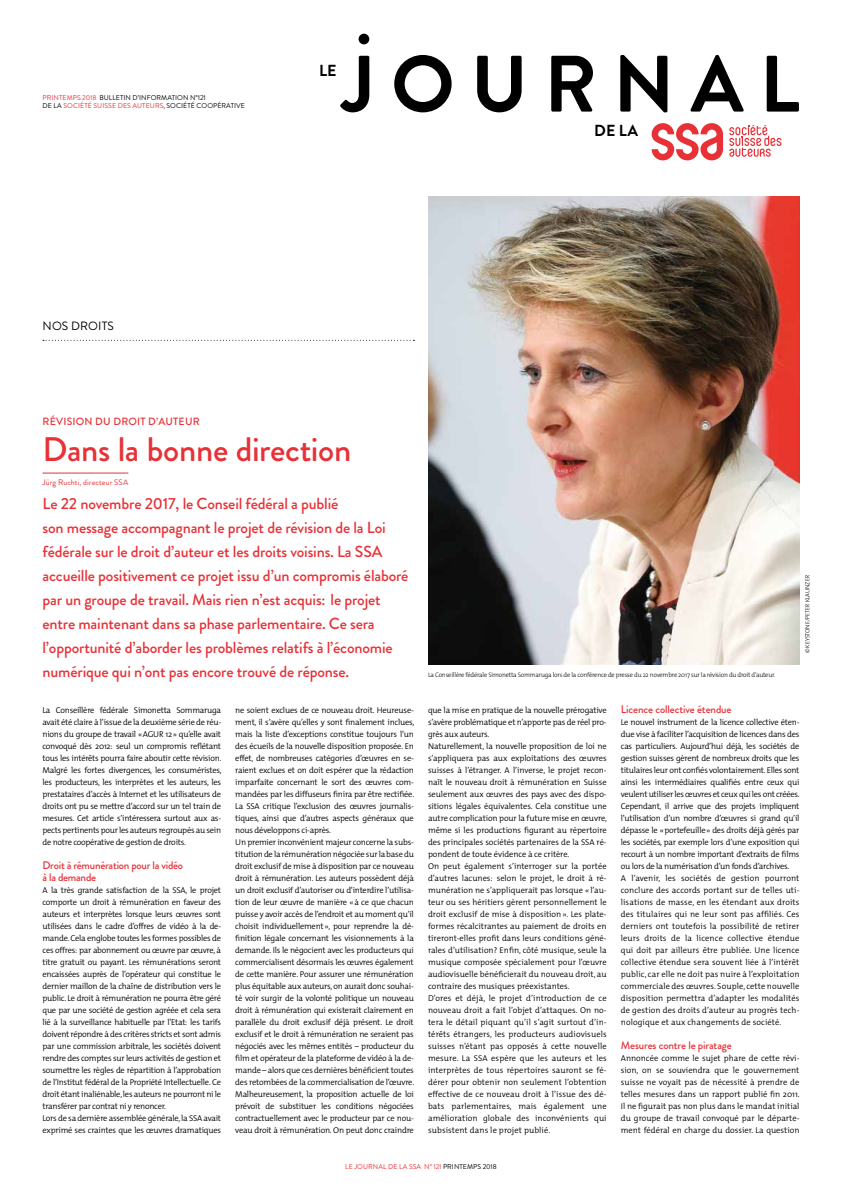
<style>
.page{position:relative;width:842px;height:1191px;background:#fff}
.page>*{position:absolute;margin:0;border:0;box-sizing:border-box;transform-origin:0 0}
.t1{font:500 34px "Brandon Grotesque";letter-spacing:-.01em;color:#e73137}
.t2{font:500 16px/24px "Brandon Grotesque";letter-spacing:-.01em;color:#e73137}
.t3{font:700 16px "Brandon Grotesque";color:#000}
.t4{font:12px "Brandon Grotesque";letter-spacing:.01em;color:#000}
.t5{font:500 11px/12px "Brandon Grotesque";letter-spacing:-.01em;color:#e73137}
.t6{font:500 10.5px "Brandon Grotesque";letter-spacing:.02em;color:#e73137}
.t7{font:300 8.5px/12px "The Mix";letter-spacing:-.025em;color:#000}
.t8{font:300 8.5px/12px "The Mix";color:#000}
.t9{font:8px "Brandon Grotesque";letter-spacing:.01em;color:#e73137}
.t10{font:7px/8px "Brandon Grotesque";letter-spacing:.01em;color:#000}
.t11{font:7px "Brandon Grotesque";letter-spacing:.01em;color:#e73137}
.t12{font:300 6.5px "The Mix";letter-spacing:-.03em;color:#000}
.t13{font:300 6px "The Mix";letter-spacing:-.01em;color:#000}
.s1{color:#e73137}
.s2{color:#000}
</style>
<div class="page">
<hr style="left:43px;top:473px;width:85px;height:1px;background:#e73137">
<svg style="left:729px;top:125px;width:52px;height:32px"></svg>
<svg style="left:652px;top:123px;width:71px;height:37px"></svg>
<svg style="left:340px;top:56px;width:29px;height:56px"></svg>
<svg style="left:394px;top:55px;width:58px;height:57px"></svg>
<svg style="left:477px;top:56px;width:45px;height:56px"></svg>
<svg style="left:551px;top:56px;width:42px;height:56px"></svg>
<svg style="left:620px;top:55px;width:47px;height:57px"></svg>
<svg style="left:690px;top:55px;width:54px;height:57px"></svg>
<svg style="left:767px;top:56px;width:32px;height:56px"></svg>
<div style="left:359px;top:34px;width:10px;height:10px;background:#000;border-radius:50%"></div>
<svg style="left:43px;top:340px;width:371px;height:1px"></svg>
<img style="left:428px;top:196px;width:371px;height:468px">
<p class="t10" style="left:43px;top:94px;width:204px"><span class="s1">PRINTEMPS 2018</span> BULLETIN D’INFORMATION N°121<br>DE LA <span class="s1">SOCIÉTÉ SUISSE DES AUTEURS</span>, SOCIÉTÉ COOPÉRATIVE</p>
<h2 class="t3" style="left:319px;top:60px;width:19px">LE</h2>
<h2 class="t3" style="left:594px;top:120px;width:45px">DE LA</h2>
<h3 class="t4" style="left:43px;top:318px;width:73px">NOS DROITS</h3>
<p class="t6" style="left:43px;top:413px;width:159px">RÉVISION DU DROIT D’AUTEUR</p>
<h1 class="t1" style="left:43px;top:425px;width:310px">Dans la bonne direction</h1>
<p class="t9" style="left:43px;top:476px;width:87px">Jürg Ruchti, directeur SSA</p>
<p class="t2" style="left:43px;top:491px;width:367px">Le 22 novembre 2017, le Conseil fédéral a publié<br>son message accompagnant le projet de révision de la Loi fédérale sur le droit d’auteur et les droits voisins. La SSA accueille positivement ce projet issu d’un compromis élaboré par un groupe de travail. Mais rien n’est acquis: le projet entre maintenant dans sa phase parlementaire. Ce sera l’opportunité d’aborder les problèmes relatifs à l’économie numérique qui n’ont pas encore trouvé de réponse.</p>
<p class="t7" style="left:43px;top:704px;width:180px;text-align:justify">La Conseillère fédérale Simonetta Sommaruga avait été claire à l’issue de la deuxième série de réu&shy;nions du groupe de travail «AGUR 12» qu’elle avait convoqué dès 2012: seul un compromis reflétant tous les intérêts pourra faire aboutir cette révision.<br>Malgré les fortes divergences, les consuméristes, les producteurs, les interprètes et les auteurs, les prestataires d’accès à Internet et les utilisateurs de droits ont pu se mettre d’accord sur un tel train de mesures. Cet article s’intéressera surtout aux as&shy;pects pertinents pour les auteurs regroupés au sein de notre coopérative de gestion de droits.</p>
<p class="t5" style="left:43px;top:859px;width:142px">Droit à rémunération pour la vidéo à la demande</p>
<p class="t7" style="left:43px;top:884px;width:180px">A la très grande satisfaction de la SSA, le projet comporte un droit à rémunération en faveur des auteurs et interprètes lorsque leurs œuvres sont utilisées dans le cadre d’offres de vidéo à la de&shy;mande. Cela englobe toutes les formes possibles de ces offres: par abonnement ou œuvre par œuvre, à titre gratuit ou payant. Les rémunérations seront encaissées auprès de l’opérateur qui constitue le dernier maillon de la chaîne de distribution vers le public. Le droit à rémunération ne pourra être géré que par une société de gestion agréée et cela sera lié à la surveillance habituelle par l’Etat: les tarifs doivent répondre à des critères stricts et sont admis par une commission arbitrale, les sociétés doivent rendre des comptes sur leurs activités de gestion et soumettre les règles de répartition à l’approbation de l’Institut fédéral de la Propriété Intellectuelle. Ce droit étant inaliénable, les auteurs ne pourront ni le transférer par contrat ni y renoncer.<br>Lors de sa dernière assemblée générale, la SSA avait exprimé ses craintes que les œuvres dramatiques</p>
<p class="t7" style="left:235px;top:704px;width:180px">ne soient exclues de ce nouveau droit. Heureuse&shy;ment, il s’avère qu’elles y sont finalement inclues, mais la liste d’exceptions constitue toujours l’un des écueils de la nouvelle disposition proposée. En effet, de nombreuses catégories d’œuvres en se&shy;raient exclues et on doit espérer que la rédaction imparfaite concernant le sort des œuvres com&shy;mandées par les diffuseurs finira par être rectifiée.<br>La SSA critique l’exclusion des œuvres journalis&shy;tiques, ainsi que d’autres aspects généraux que nous développons ci-après.<br>Un premier inconvénient majeur concerne la subs&shy;titution de la rémunération négociée sur la base du droit exclusif de mise à disposition par ce nouveau droit à rémunération. Les auteurs possèdent déjà un droit exclusif d’autoriser ou d’interdire l’utilisa&shy;tion de leur œuvre de manière «à ce que chacun puisse y avoir accès de l’endroit et au moment qu’il choisit individuellement», pour reprendre la dé&shy;finition légale concernant les visionnements à la demande. Ils le négocient avec les producteurs qui commercialisent désormais les œuvres également de cette manière. Pour assurer une rémunération plus équitable aux auteurs, on aurait donc souhai&shy;té voir surgir de la volonté politique un nouveau droit à rémunération qui existerait clairement en parallèle du droit exclusif déjà présent. Le droit exclusif et le droit à rémunération ne seraient pas négociés avec les mêmes entités – producteur du film et opérateur de la plateforme de vidéo à la de&shy;mande – alors que ces dernières bénéficient toutes des retombées de la commercialisation de l’œuvre.<br>Malheureusement, la proposition actuelle de loi prévoit de substituer les conditions négociées contractuellement avec le producteur par ce nou&shy;veau droit à rémunération. On peut donc craindre</p>
<p class="t12" style="left:428px;top:670px;width:349px">La Conseillère fédérale Simonetta Sommaruga lors de la conférence de presse du 22 novembre 2017 sur la révision du droit d’auteur.</p>
<p class="t13" style="left:804px;top:653px;width:79px;rotate:-90deg">© KEYSTONE/PETER KLAUNZER</p>
<p class="t8" style="left:428px;top:704px;width:180px">que la mise en pratique de la nouvelle prérogative s’avère problématique et n’apporte pas de réel pro&shy;grès aux auteurs.<br>Naturellement, la nouvelle proposition de loi ne s’appliquera pas aux exploitations des œuvres suisses à l’étranger. A l’inverse, le projet recon&shy;naît le nouveau droit à rémunération en Suisse seulement aux œuvres des pays avec des dispo&shy;sitions légales équivalentes. Cela constitue une autre complication pour la future mise en œuvre, même si les productions figurant au répertoire des principales sociétés partenaires de la SSA ré&shy;pondent de toute évidence à ce critère.<br>On peut également s’interroger sur la portée d’autres lacunes: selon le projet, le droit à ré&shy;munération ne s’appliquerait pas lorsque « l’au&shy;teur ou ses héritiers gèrent personnellement le droit exclusif de mise à disposition». Les plate&shy;formes récalcitrantes au paiement de droits en tireront-elles profit dans leurs conditions géné&shy;rales d’utilisation? Enfin, côté musique, seule la musique composée spécialement pour l’œuvre audiovisuelle bénéficierait du nouveau droit, au contraire des musiques préexistantes.<br>D’ores et déjà, le projet d’introduction de ce nouveau droit a fait l’objet d’attaques. On no&shy;tera le détail piquant qu’il s’agit surtout d’in&shy;térêts étrangers, les producteurs audiovisuels suisses n’étant pas opposés à cette nouvelle mesure. La SSA espère que les auteurs et les interprètes de tous répertoires sauront se fé&shy;dérer pour obtenir non seulement l’obtention effective de ce nouveau droit à l’issue des dé&shy;bats parlementaires, mais également une amélioration globale des inconvénients qui subsistent dans le projet publié.</p>
<p class="t5" style="left:621px;top:703px;width:112px">Licence collective étendue</p>
<p class="t7" style="left:621px;top:716px;width:180px">Le nouvel instrument de la licence collective éten&shy;due vise à faciliter l’acquisition de licences dans des cas particuliers. Aujourd’hui déjà, les sociétés de gestion suisses gèrent de nombreux droits que les titulaires leur ont confiés volontairement. Elles sont ainsi les intermédiaires qualifiés entre ceux qui veulent utiliser les œuvres et ceux qui les ont créées.<br>Cependant, il arrive que des projets impliquent l’utilisation d’un nombre d’œuvres si grand qu’il dépasse le «portefeuille» des droits déjà gérés par les sociétés, par exemple lors d’une exposition qui recourt à un nombre important d’extraits de films ou lors de la numérisation d’un fonds d’archives.<br>A l’avenir, les sociétés de gestion pourront conclure des accords portant sur de telles uti&shy;lisations de masse, en les étendant aux droits des titulaires qui ne leur sont pas affiliés. Ces derniers ont toutefois la possibilité de retirer leurs droits de la licence collective étendue qui doit par ailleurs être publiée. Une licence collective étendue sera souvent liée à l’intérêt public, car elle ne doit pas nuire à l’exploitation commerciale des œuvres. Souple, cette nouvelle disposition permettra d’adapter les modalités de gestion des droits d’auteur au progrès tech&shy;nologique et aux changements de société.</p>
<p class="t5" style="left:621px;top:1039px;width:112px">Mesures contre le piratage</p>
<p class="t7" style="left:621px;top:1052px;width:180px;text-align:justify">Annoncée comme le sujet phare de cette révi&shy;sion, on se souviendra que le gouvernement suisse ne voyait pas de nécessité à prendre de telles mesures dans un rapport publié fin 2011.<br>Il ne figurait pas non plus dans le mandat initial du groupe de travail convoqué par le départe&shy;ment fédéral en charge du dossier. La question</p>
<p class="t11" style="left:345px;top:1161px;width:153px">LE JOURNAL DE LA SSA N° 121 <span class="s2">PRINTEMPS 2018</span></p>
</div>
